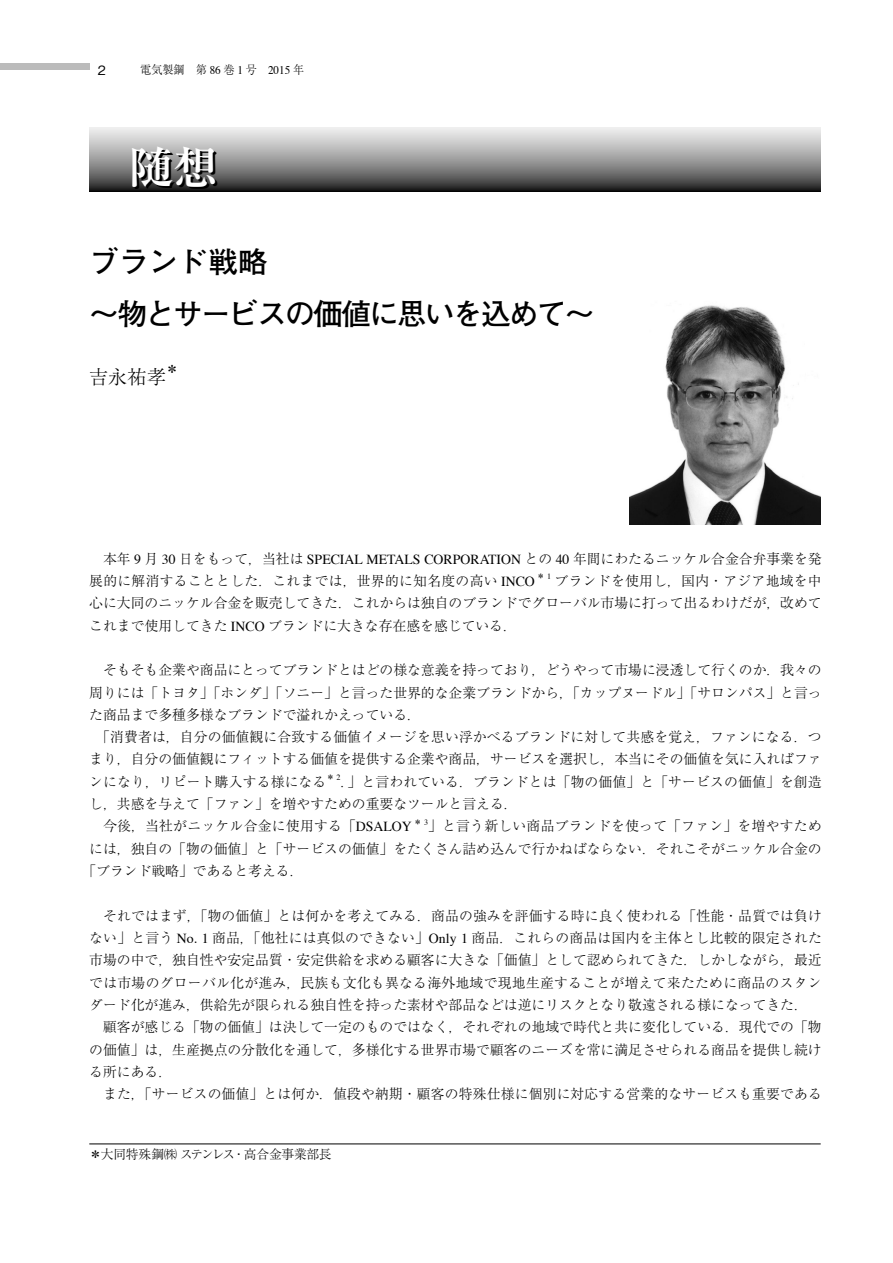
<style>
.page{position:relative;width:893px;height:1263px;background:#fff}
.page>*{position:absolute;margin:0;border:0;box-sizing:border-box;transform-origin:0 0}
.t1{font:700 44.7px "Ryumin Pro";color:#fff}
.t2{font:700 29.7px/52.1px "Futo Go B101 Pro";letter-spacing:-.06em;color:#000}
.t3{font:300 19.2px "Ryumin Pro";color:#000}
.t4{font:300 13.8px/22.4px "Ryumin Pro";color:#000;text-align:justify}
.t5{font:300 13.8px "Ryumin Pro";letter-spacing:.02em;color:#000}
.t6{font:300 13.35px "Ryumin Pro";color:#000}
.t7{font:300 12.75px "Ryumin Pro";letter-spacing:-.03em;color:#000}
.t8{font:500 12.75px "Gothic BBB Pro";color:#000}
.t9{font:300 11.7px "Ryumin Pro";color:#000;scale:.95 1}
.t10{font:300 8.1px "Ryumin Pro";color:#000}
.s1{font-family:"Times";font-weight:400}
</style>
<div class="page">
<div style="left:0;top:64px;width:89px;height:6px;background:#bbb"></div>
<hr style="left:89px;top:1144px;width:732px;height:1px;background:#000">
<img style="left:629px;top:305px;width:192px;height:219px">
<svg style="left:89px;top:128px;width:732px;height:63px;background:#949494"></svg>
<p class="t8" style="left:98px;top:60px;width:10px">2</p>
<p class="t9" style="left:140px;top:60px;width:174px">電気製鋼　第 <span class="s1">86</span> 巻 <span class="s1">1</span> 号　<span class="s1">2015</span> 年</p>
<h1 class="t1" style="left:129px;top:132px;width:91px">随想</h1>
<h2 class="t2" style="left:89px;top:232px;width:507px">ブランド戦略<br>～物とサービスの価値に思いを込めて～</h2>
<h3 class="t3" style="left:89px;top:361px;width:79px">吉永祐孝</h3>
<p class="t6" style="left:165px;top:359px;width:15px">＊</p>
<p class="t4" style="left:89px;top:546px;width:734px;text-indent:14px">本年 <span class="s1">9</span> 月 <span class="s1">30</span> 日をもって，当社は <span class="s1">SPECIAL METALS CORPORATION</span> との <span class="s1">40</span> 年間にわたるニッケル合金合弁事業を発展的に解消することとした．これまでは，世界的に知名度の高い <span class="s1">INCO</span></p>
<p class="t10" style="left:537px;top:570px;width:16px">＊ <span class="s1">1</span></p>
<p class="t4" style="left:89px;top:568px;width:734px;text-indent:465px">ブランドを使用し，国内・アジア地域を中心に大同のニッケル合金を販売してきた．これからは独自のブランドでグローバル市場に打って出るわけだが，改めてこれまで使用してきた <span class="s1">INCO</span> ブランドに大きな存在感を感じている．</p>
<p class="t4" style="left:103px;top:658px;width:720px">そもそも企業や商品にとってブランドとはどの様な意義を持っており，どうやって市場に浸透して行くのか．我々の</p>
<p class="t4" style="left:89px;top:680px;width:734px">周りには「トヨタ」「ホンダ」「ソニー」と言った世界的な企業ブランドから，「カップヌードル」「サロンパス」と言っ</p>
<p class="t4" style="left:89px;top:702px;width:333px">た商品まで多種多様なブランドで溢れかえっている．</p>
<p class="t4" style="left:96px;top:725px;width:727px">「消費者は，自分の価値観に合致する価値イメージを思い浮かべるブランドに対して共感を覚え，ファンになる．つ</p>
<p class="t4" style="left:89px;top:747px;width:734px">まり，自分の価値観にフィットする価値を提供する企業や商品，サービスを選択し，本当にその価値を気に入ればファ</p>
<p class="t4" style="left:89px;top:769px;width:239px">ンになり，リピート購入する様になる</p>
<p class="t10" style="left:326px;top:771px;width:16px">＊ <span class="s1">2</span></p>
<p class="t4" style="left:341px;top:769px;width:483px">．」と言われている．ブランドとは「物の価値」と「サービスの価値」を創造</p>
<p class="t4" style="left:89px;top:792px;width:430px">し，共感を与えて「ファン」を増やすための重要なツールと言える．</p>
<p class="t5" style="left:103px;top:815px;width:310px">今後，当社がニッケル合金に使用する「<span class="s1">DSALOY</span></p>
<p class="t10" style="left:414px;top:815px;width:16px">＊ <span class="s1">3</span></p>
<p class="t5" style="left:428px;top:815px;width:395px">」と言う新しい商品ブランドを使って「ファン」を増やすため</p>
<p class="t4" style="left:89px;top:836px;width:734px">には，独自の「物の価値」と「サービスの価値」をたくさん詰め込んで行かねばならない．それこそがニッケル合金の</p>
<p class="t4" style="left:82px;top:859px;width:223px">「ブランド戦略」であると考える．</p>
<p class="t4" style="left:89px;top:903px;width:734px;text-indent:14px">それではまず，「物の価値」とは何かを考えてみる．商品の強みを評価する時に良く使われる「性能・品質では負けない」と言う <span class="s1">No. 1</span> 商品，「他社には真似のできない」<span class="s1">Only 1</span> 商品．これらの商品は国内を主体とし比較的限定された市場の中で，独自性や安定品質・安定供給を求める顧客に大きな「価値」として認められてきた．しかしながら，最近では市場のグローバル化が進み，民族も文化も異なる海外地域で現地生産することが増えて来たために商品のスタンダード化が進み，供給先が限られる独自性を持った素材や部品などは逆にリスクとなり敬遠される様になってきた．</p>
<p class="t4" style="left:89px;top:1015px;width:734px;text-indent:14px">顧客が感じる「物の価値」は決して一定のものではなく，それぞれの地域で時代と共に変化している．現代での「物の価値」は，生産拠点の分散化を通して，多様化する世界市場で顧客のニーズを常に満足させられる商品を提供し続ける所にある．</p>
<p class="t4" style="left:103px;top:1082px;width:720px">また，「サービスの価値」とは何か．値段や納期・顧客の特殊仕様に個別に対応する営業的なサービスも重要である</p>
<p class="t7" style="left:89px;top:1144px;width:244px">＊大同特殊鋼㈱ステンレス・高合金事業部長</p>
</div>
